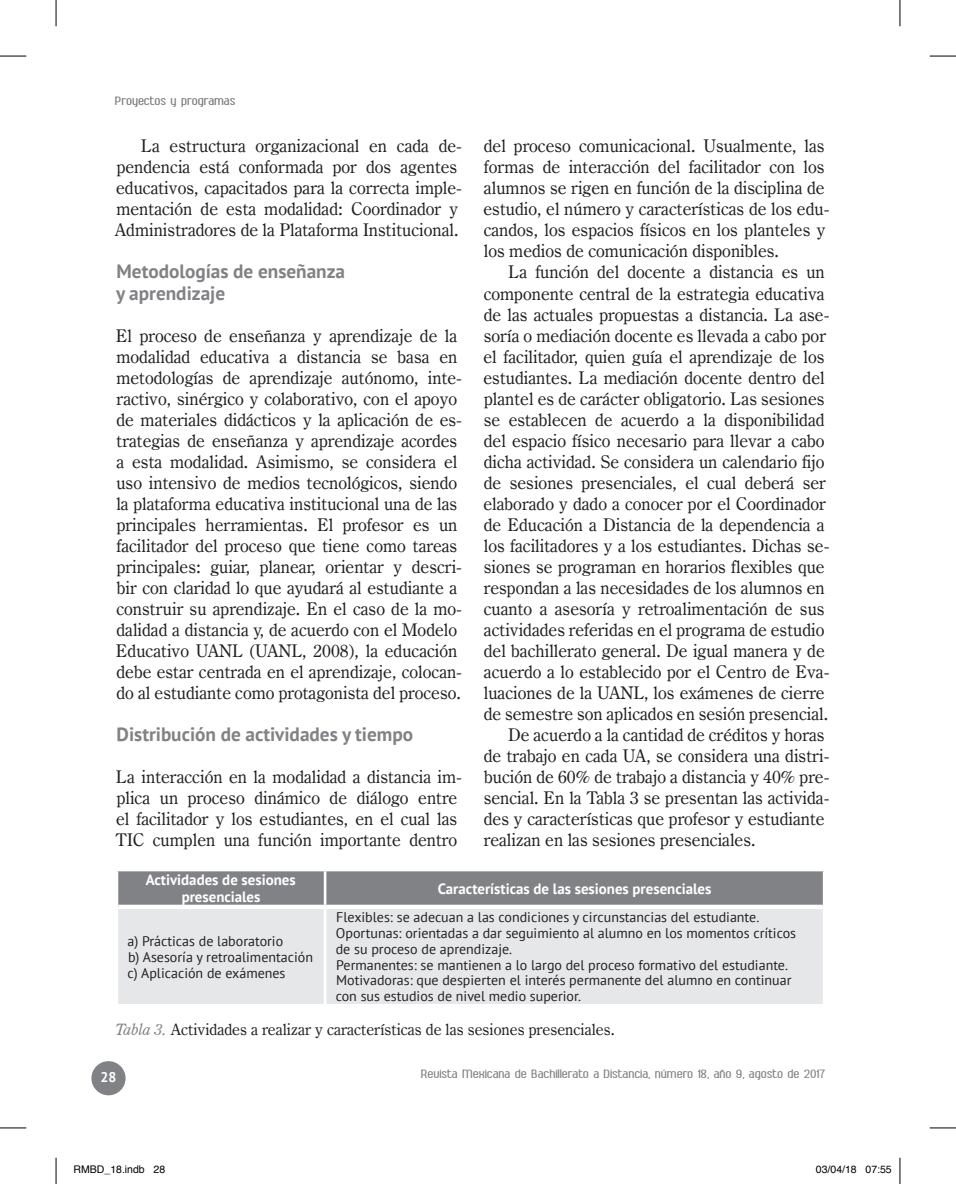
<style>
.page{position:relative;width:956px;height:1184px;background:#fff}
.page>*{position:absolute;margin:0;border:0;box-sizing:border-box;transform-origin:0 0}
.SUBTITULO_1{font:700 19.25px/21px "PT Sans";color:#808285}
.TEXTO2{font:17.5px/21px "Century Oldstyle BT";color:#231f20}
.TEXTO1{font:17.5px/21px "Century Oldstyle BT";color:#231f20}
.FIGURA_TIT{font:15.75px "Century Oldstyle BT";color:#231f20}
.TABLA_TITULO{font:700 14.88px/16.6px "PT Sans";color:#fff;text-align:center}
.TABLA_TEXTO_IZQ{font:14px/15.8px "PT Sans";color:#231f20}
.t1{font:700 14px "Ambrosia";color:#808285}
.t2{font:700 14px "Ambrosia";color:#76787b}
.t3{font:700 14px "PT Sans";color:#fff}
.t4{font:10.5px "Helvetica";color:#000}
.s1{font-style:italic;color:#808285}
</style>
<div class="page">
<div style="left:91px;top:1060px;width:35px;height:34px;background:#808285;border-radius:50%"></div>
<div style="left:118px;top:871px;width:704px;height:33px;background:#808285"></div>
<div style="left:118px;top:909px;width:704px;height:94px;background:#e6e7e9"></div>
<hr style="left:324px;top:871px;width:2px;height:33px;background:#fff">
<hr style="left:324px;top:908px;width:2px;height:95px;background:#fff">
<svg style="left:118px;top:904px;width:207px;height:3px"></svg>
<svg style="left:325px;top:904px;width:497px;height:2px"></svg>
<svg style="left:0;top:56px;width:26px;height:1px"></svg>
<svg style="left:929px;top:56px;width:26px;height:1px"></svg>
<svg style="left:0;top:1127px;width:26px;height:1px"></svg>
<svg style="left:929px;top:1127px;width:26px;height:1px"></svg>
<svg style="left:56px;top:0;width:1px;height:26px"></svg>
<svg style="left:56px;top:1157px;width:1px;height:26px"></svg>
<svg style="left:899px;top:0;width:1px;height:26px"></svg>
<svg style="left:899px;top:1157px;width:1px;height:26px"></svg>
<p class="t2" style="left:116px;top:95px;width:122px">Proyectos y programas</p>
<p class="TEXTO2" style="left:115px;top:135px;width:349px;text-indent:26px">La estructura organizacional en cada de&shy;pendencia está conformada por dos agentes educativos, capacitados para la correcta imple&shy;mentación de esta modalidad: Coordinador y Administradores de la Plataforma Institucional.</p>
<p class="SUBTITULO_1" style="left:116px;top:261px;width:230px">Metodologías de enseñanza y aprendizaje</p>
<p class="TEXTO1" style="left:116px;top:324px;width:347px">El proceso de enseñanza y aprendizaje de la modalidad educativa a distancia se basa en metodologías de aprendizaje autónomo, inte&shy;ractivo, sinérgico y colaborativo, con el apoyo de materiales didácticos y la aplicación de es&shy;trategias de enseñanza y aprendizaje acordes a esta modalidad. Asimismo, se considera el uso intensivo de medios tecnológicos, siendo la plataforma educativa institucional una de las principales herramientas. El profesor es un facilitador del proceso que tiene como tareas principales: guiar, planear, orientar y descri&shy;bir con claridad lo que ayudará al estudiante a construir su aprendizaje. En el caso de la mo&shy;dalidad a distancia y, de acuerdo con el Modelo Educativo UANL (UANL, 2008), la educación debe estar centrada en el aprendizaje, colocan&shy;do al estudiante como protagonista del proceso.</p>
<p class="SUBTITULO_1" style="left:116px;top:723px;width:298px">Distribución de actividades y tiempo</p>
<p class="TEXTO1" style="left:115px;top:765px;width:348px">La interacción en la modalidad a distancia im&shy;plica un proceso dinámico de diálogo entre el facilitador y los estudiantes, en el cual las TIC cumplen una función importante dentro</p>
<p class="TEXTO1" style="left:483px;top:135px;width:347px">del proceso comunicacional. Usualmente, las formas de interacción del facilitador con los alumnos se rigen en función de la disciplina de estudio, el número y características de los edu&shy;candos, los espacios físicos en los planteles y los medios de comunicación disponibles.</p>
<p class="TEXTO2" style="left:483px;top:261px;width:347px;text-indent:25px">La función del docente a distancia es un componente central de la estrategia educativa de las actuales propuestas a distancia. La ase&shy;soría o mediación docente es llevada a cabo por el facilitador, quien guía el aprendizaje de los estudiantes. La mediación docente dentro del plantel es de carácter obligatorio. Las sesiones se establecen de acuerdo a la disponibilidad del espacio físico necesario para llevar a cabo dicha actividad. Se considera un calendario fijo de sesiones presenciales, el cual deberá ser elaborado y dado a conocer por el Coordinador de Educación a Distancia de la dependencia a los facilitadores y a los estudiantes. Dichas se&shy;siones se programan en horarios flexibles que respondan a las necesidades de los alumnos en cuanto a asesoría y retroalimentación de sus actividades referidas en el programa de estudio del bachillerato general. De igual manera y de acuerdo a lo establecido por el Centro de Eva&shy;luaciones de la UANL, los exámenes de cierre de semestre son aplicados en sesión presencial.</p>
<p class="TEXTO2" style="left:483px;top:723px;width:347px;text-indent:24px">De acuerdo a la cantidad de créditos y horas de trabajo en cada UA, se considera una distri&shy;bución de 60% de trabajo a distancia y 40% pre&shy;sencial. En la Tabla 3 se presentan las activida&shy;des y características que profesor y estudiante realizan en las sesiones presenciales.</p>
<p class="TABLA_TITULO" style="left:146px;top:871px;width:151px">Actividades de sesiones presenciales</p>
<p class="TABLA_TITULO" style="left:437px;top:879px;width:275px">Características de las sesiones presenciales</p>
<p class="TABLA_TEXTO_IZQ" style="left:127px;top:932px;width:157px">a) Prácticas de laboratorio</p>
<p class="TABLA_TEXTO_IZQ" style="left:128px;top:948px;width:186px">b) Asesoría y retroalimentación</p>
<p class="TABLA_TEXTO_IZQ" style="left:128px;top:964px;width:159px">c) Aplicación de exámenes</p>
<p class="TABLA_TEXTO_IZQ" style="left:336px;top:908px;width:424px">Flexibles: se adecuan a las condiciones y circunstancias del estudiante.</p>
<p class="TABLA_TEXTO_IZQ" style="left:336px;top:924px;width:462px">Oportunas: orientadas a dar seguimiento al alumno en los momentos críticos de su proceso de aprendizaje.</p>
<p class="TABLA_TEXTO_IZQ" style="left:336px;top:956px;width:453px">Permanentes: se mantienen a lo largo del proceso formativo del estudiante.</p>
<p class="TABLA_TEXTO_IZQ" style="left:336px;top:971px;width:457px">Motivadoras: que despierten el interés permanente del alumno en continuar con sus estudios de nivel medio superior.</p>
<p class="FIGURA_TIT" style="left:115px;top:1019px;width:500px"><span class="s1">Tabla 3.</span> Actividades a realizar y características de las sesiones presenciales.</p>
<p class="t3" style="left:100px;top:1067px;width:17px">28</p>
<p class="t1" style="left:421px;top:1067px;width:405px">Revista Mexicana de Bachillerato a Distancia, número 18, año 9, agosto de 2017</p>
<p class="t4" style="left:74px;top:1161px;width:93px">RMBD_18.indb 28</p>
<p class="t4" style="left:815px;top:1161px;width:77px">03/04/18 07:55</p>
</div>
